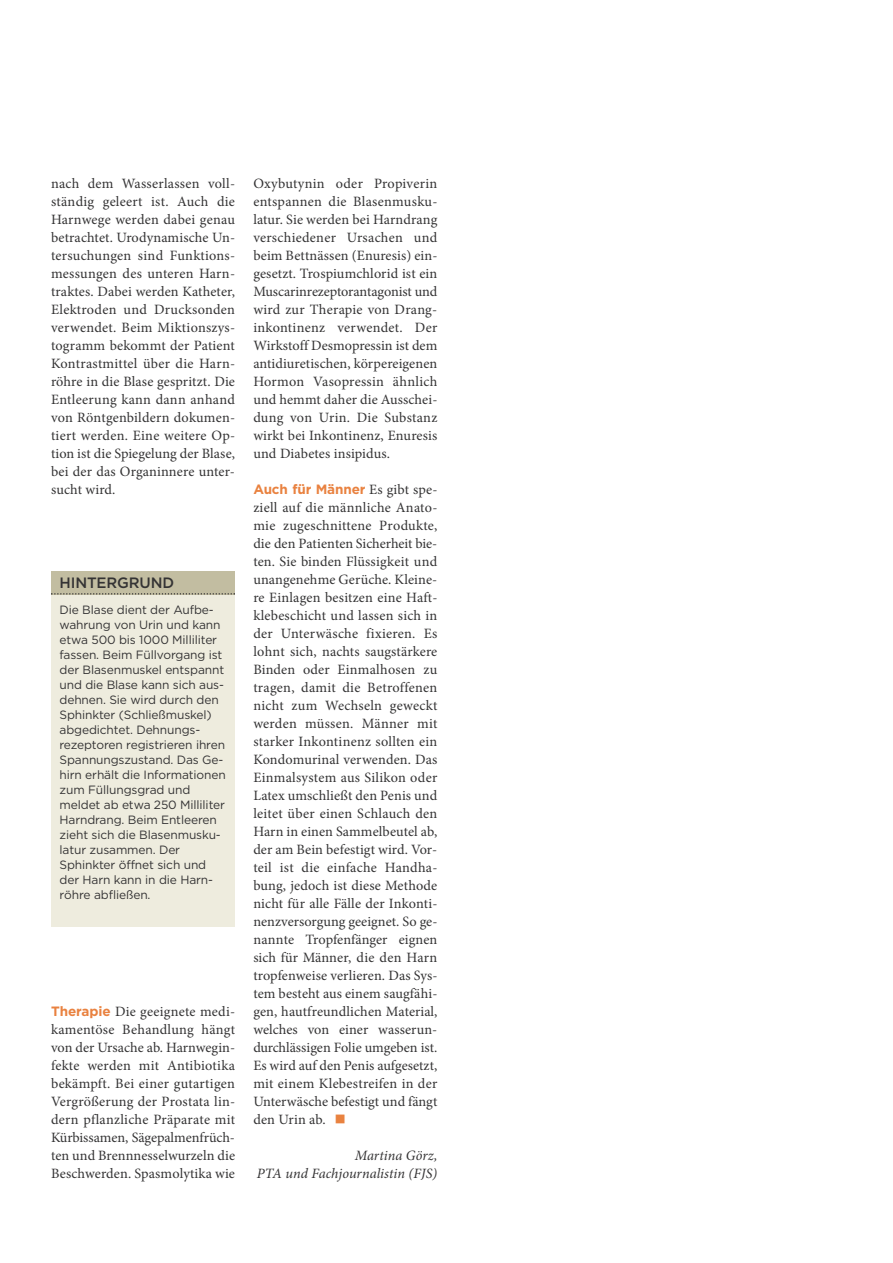
<style>
.page{position:relative;width:893px;height:1263px;background:#fff}
.page>*{position:absolute;margin:0;border:0;box-sizing:border-box;transform-origin:0 0}
.t1{font:500 15px "Gotham";letter-spacing:-.01em;color:#343334}
.t2{font:14.25px/18px "Minion Pro";letter-spacing:.01em;color:#343334;text-align:justify}
.t3{font:italic 14.25px/18px "Minion Pro";color:#343334;text-align:right}
.t4{font:700 13.5px "Gotham";letter-spacing:-.01em;color:#e98240}
.t5{font:12px/15px "Gotham";letter-spacing:-.01em;color:#343334}
.s1{font-family:"Gotham";font-weight:700;font-size:13.5px;color:#e98240}
.s2{font-family:"Minion Pro";font-weight:400;font-size:14.25px;color:#343334}
</style>
<div class="page">
<div style="left:51px;top:572px;width:184px;height:354px;background:#eeecde"></div>
<div style="left:51px;top:571px;width:184px;height:24px;background:#c2bda1"></div>
<svg style="left:51px;top:593px;width:184px;height:2px"></svg>
<p class="t2" style="left:51px;top:176px;width:186px">nach dem Wasserlassen voll&shy;ständig geleert ist. Auch die Harnwege werden dabei genau betrachtet. Urodynamische Un&shy;tersuchungen sind Funktions&shy;messungen des unteren Harn&shy;traktes. Dabei werden Katheter, Elektroden und Drucksonden verwendet. Beim Miktionszys&shy;togramm bekommt der Patient Kontrastmittel über die Harn&shy;röhre in die Blase gespritzt. Die Entleerung kann dann anhand von Röntgenbildern dokumen&shy;tiert werden. Eine weitere Op&shy;tion ist die Spiegelung der Blase, bei der das Organinnere unter&shy;sucht wird.</p>
<p class="t1" style="left:60px;top:577px;width:116px">HINTERGRUND</p>
<p class="t5" style="left:60px;top:603px;width:168px">Die Blase dient der Aufbe&shy;wahrung von Urin und kann etwa 500 bis 1000 Milliliter fassen. Beim Füllvorgang ist der Blasenmuskel entspannt und die Blase kann sich aus&shy;dehnen. Sie wird durch den<br>Sphinkter (Schließmuskel) abgedichtet. Dehnungs&shy;rezeptoren registrieren ihren<br>Spannungszustand. Das Ge&shy;hirn erhält die Informationen zum Füllungsgrad und meldet ab etwa 250 Milliliter<br>Harndrang. Beim Entleeren zieht sich die Blasenmusku&shy;latur zusammen. Der<br>Sphinkter öffnet sich und der Harn kann in die Harn&shy;röhre abfließen.</p>
<p class="t2" style="left:51px;top:1004px;width:186px"><span class="s1">Therapie</span> Die geeignete medi&shy;kamentöse Behandlung hängt von der Ursache ab. Harnwegin&shy;fekte werden mit Antibiotika bekämpft. Bei einer gutartigen Vergrößerung der Prostata lin&shy;dern pflanzliche Präparate mit Kürbissamen, Sägepalmenfrüch&shy;ten und Brennnesselwurzeln die Beschwerden. Spasmolytika wie</p>
<p class="t2" style="left:253px;top:176px;width:186px">Oxybutynin oder Propiverin entspannen die Blasenmusku&shy;latur. Sie werden bei Harndrang verschiedener Ursachen und beim Bettnässen (Enuresis) ein&shy;gesetzt. Trospiumchlorid ist ein Muscarinrezeptorantagonist und wird zur Therapie von Drang&shy;inkontinenz verwendet. Der Wirkstoff Desmopressin ist dem antidiuretischen, körpereigenen Hormon Vasopressin ähnlich und hemmt daher die Ausschei&shy;dung von Urin. Die Substanz wirkt bei Inkontinenz, Enuresis und Diabetes insipidus.</p>
<p class="t4" style="left:253px;top:484px;width:186px">Auch für Männer <span class="s2">Es gibt spe-</span></p>
<p class="t2" style="left:253px;top:500px;width:186px">ziell auf die männliche Anato&shy;mie zugeschnittene Produkte, die den Patienten Sicherheit bie&shy;ten. Sie binden Flüssigkeit und unangenehme Gerüche. Kleine&shy;re Einlagen besitzen eine Haft&shy;klebeschicht und lassen sich in der Unterwäsche fixieren. Es lohnt sich, nachts saugstärkere Binden oder Einmalhosen zu tragen, damit die Betroffenen nicht zum Wechseln geweckt werden müssen. Männer mit starker Inkontinenz sollten ein Kondomurinal verwenden. Das Einmalsystem aus Silikon oder Latex umschließt den Penis und leitet über einen Schlauch den Harn in einen Sammelbeutel ab, der am Bein befestigt wird. Vor&shy;teil ist die einfache Handha&shy;bung, jedoch ist diese Methode nicht für alle Fälle der Inkonti&shy;nenzversorgung geeignet. So ge&shy;nannte Tropfenfänger eignen sich für Männer, die den Harn tropfenweise verlieren. Das Sys&shy;tem besteht aus einem saugfähi&shy;gen, hautfreundlichen Material, welches von einer wasserun&shy;durchlässigen Folie umgeben ist.<br>Es wird auf den Penis aufgesetzt, mit einem Klebestreifen in der Unterwäsche befestigt und fängt den Urin ab.</p>
<p class="t3" style="left:257px;top:1146px;width:182px">Martina Görz,<br>PTA und Fachjournalistin (FJS)</p>
</div>
